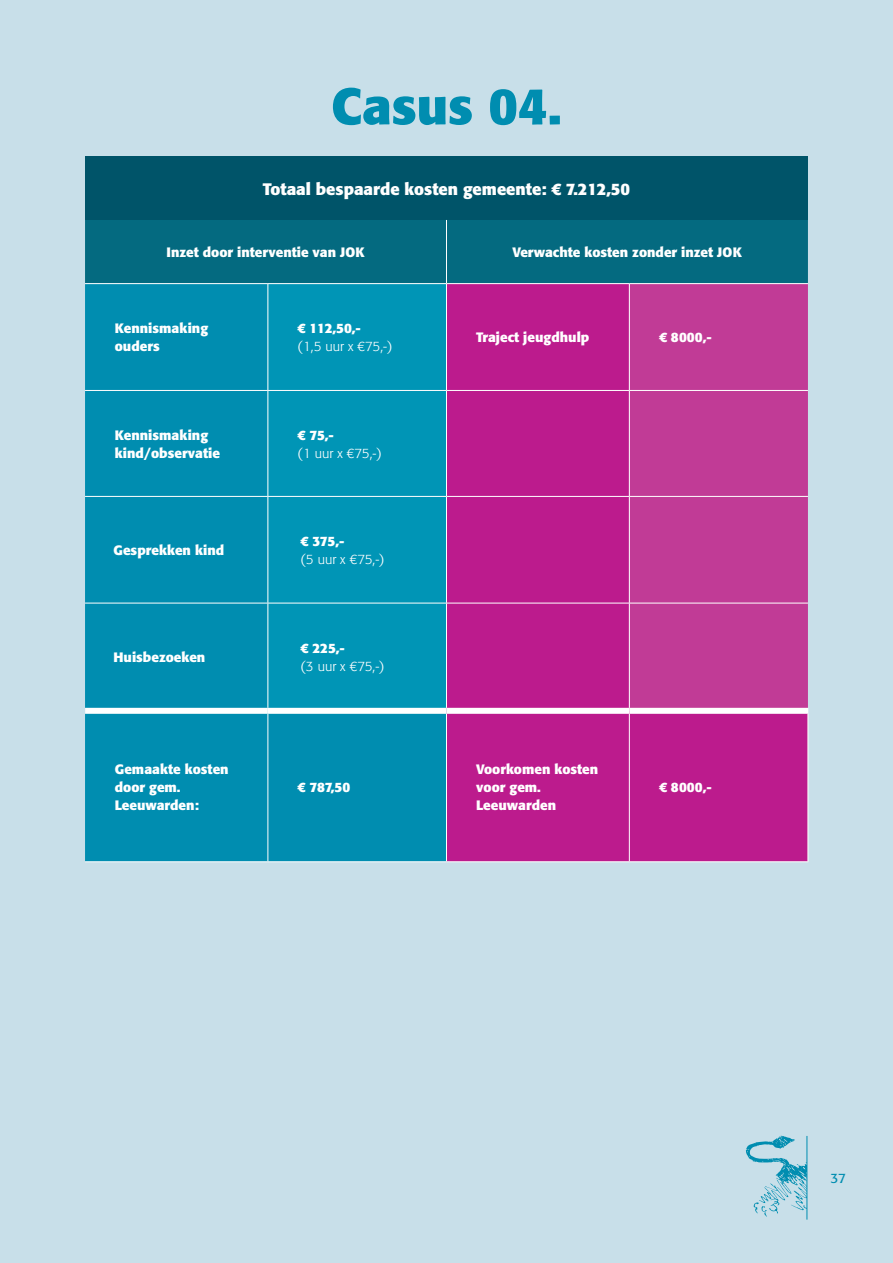
<style>
.page{position:relative;width:893px;height:1263px;background:#c8dfe9}
.page>*{position:absolute;margin:0;border:0;box-sizing:border-box;transform-origin:0 0}
.Hoofdkoppen{font:700 51px "Formata";letter-spacing:-.01em;color:#008db0}
.t1{font:700 16.5px "Formata";color:#fff}
.t2{font:700 13.5px/18px "Formata";color:#fff}
.t3{font:300 13.5px "Formata";color:#fff}
.t4{font:13.5px "Formata";color:#008db0}
</style>
<div class="page">
<hr style="left:806px;top:1136px;width:1px;height:83px;background:#008db0">
<svg style="left:746px;top:1135px;width:60px;height:81px"></svg>
<div style="left:85px;top:156px;width:723px;height:64px;background:#005469"></div>
<div style="left:85px;top:220px;width:723px;height:63px;background:#046a80"></div>
<div style="left:85px;top:284px;width:361px;height:577px;background:#008db0"></div>
<div style="left:269px;top:284px;width:177px;height:424px;background:#0095b6"></div>
<div style="left:447px;top:284px;width:361px;height:577px;background:#bc1b8d"></div>
<div style="left:630px;top:284px;width:178px;height:424px;background:#c13b96"></div>
<hr style="left:85px;top:283px;width:183px;height:1px;background:#fff">
<hr style="left:268px;top:283px;width:178px;height:1px;background:#fff">
<hr style="left:268px;top:284px;width:1px;height:106px;background:#fff">
<hr style="left:446px;top:283px;width:183px;height:1px;background:#fff">
<hr style="left:446px;top:284px;width:1px;height:106px;background:#fff">
<hr style="left:629px;top:283px;width:179px;height:1px;background:#fff">
<hr style="left:629px;top:284px;width:1px;height:106px;background:#fff">
<hr style="left:85px;top:390px;width:183px;height:1px;background:#fff">
<hr style="left:268px;top:390px;width:178px;height:1px;background:#fff">
<hr style="left:268px;top:391px;width:1px;height:105px;background:#fff">
<hr style="left:446px;top:390px;width:183px;height:1px;background:#fff">
<hr style="left:446px;top:391px;width:1px;height:105px;background:#fff">
<hr style="left:629px;top:390px;width:179px;height:1px;background:#fff">
<hr style="left:629px;top:391px;width:1px;height:105px;background:#fff">
<hr style="left:446px;top:220px;width:1px;height:63px;background:#fff">
<hr style="left:268px;top:603px;width:1px;height:105px;background:#fff">
<hr style="left:446px;top:603px;width:1px;height:105px;background:#fff">
<hr style="left:629px;top:603px;width:1px;height:105px;background:#fff">
<div style="left:268px;top:708px;width:178px;height:6px;background:#fff"></div>
<hr style="left:268px;top:861px;width:178px;height:1px;background:#fff">
<hr style="left:446px;top:714px;width:1px;height:147px;background:#fff">
<div style="left:446px;top:708px;width:183px;height:6px;background:#fff"></div>
<hr style="left:446px;top:861px;width:183px;height:1px;background:#fff">
<hr style="left:629px;top:714px;width:1px;height:147px;background:#fff">
<div style="left:629px;top:708px;width:179px;height:6px;background:#fff"></div>
<hr style="left:808px;top:714px;width:1px;height:147px;background:#fff">
<hr style="left:629px;top:861px;width:179px;height:1px;background:#fff">
<div style="left:85px;top:708px;width:183px;height:6px;background:#fff"></div>
<hr style="left:268px;top:714px;width:1px;height:147px;background:#fff">
<hr style="left:85px;top:861px;width:183px;height:1px;background:#fff">
<hr style="left:85px;top:496px;width:183px;height:1px;background:#fff">
<hr style="left:85px;top:603px;width:183px;height:1px;background:#fff">
<hr style="left:268px;top:496px;width:178px;height:1px;background:#fff">
<hr style="left:268px;top:497px;width:1px;height:106px;background:#fff">
<hr style="left:268px;top:603px;width:178px;height:1px;background:#fff">
<hr style="left:446px;top:496px;width:183px;height:1px;background:#fff">
<hr style="left:446px;top:497px;width:1px;height:106px;background:#fff">
<hr style="left:446px;top:603px;width:183px;height:1px;background:#fff">
<hr style="left:629px;top:497px;width:1px;height:106px;background:#fff">
<hr style="left:629px;top:496px;width:179px;height:1px;background:#fff">
<hr style="left:629px;top:603px;width:179px;height:1px;background:#fff">
<p class="Hoofdkoppen" style="left:331px;top:74px;width:232px">Casus 04.</p>
<p class="t1" style="left:263px;top:178px;width:369px">Totaal bespaarde kosten gemeente: € 7.212,50</p>
<p class="t2" style="left:167px;top:243px;width:200px">Inzet door interventie van JOK</p>
<p class="t2" style="left:512px;top:243px;width:231px">Verwachte kosten zonder inzet JOK</p>
<p class="t2" style="left:115px;top:319px;width:95px">Kennismaking ouders</p>
<p class="t2" style="left:298px;top:319px;width:65px">€ 112,50,-</p>
<p class="t3" style="left:298px;top:339px;width:96px">(1,5 uur x €75,-)</p>
<p class="t2" style="left:115px;top:426px;width:107px">Kennismaking kind/observatie</p>
<p class="t2" style="left:298px;top:426px;width:38px">€ 75,-</p>
<p class="t3" style="left:298px;top:445px;width:86px">(1 uur x €75,-)</p>
<p class="t2" style="left:113px;top:541px;width:112px">Gesprekken kind</p>
<p class="t2" style="left:113px;top:648px;width:93px">Huisbezoeken</p>
<p class="t2" style="left:115px;top:760px;width:115px">Gemaakte kosten door gem.<br>Leeuwarden:</p>
<p class="t2" style="left:301px;top:532px;width:45px">€ 375,-</p>
<p class="t3" style="left:301px;top:551px;width:86px">(5 uur x €75,-)</p>
<p class="t2" style="left:301px;top:639px;width:46px">€ 225,-</p>
<p class="t3" style="left:301px;top:659px;width:86px">(3 uur x €75,-)</p>
<p class="t2" style="left:298px;top:778px;width:54px">€ 787,50</p>
<p class="t2" style="left:476px;top:328px;width:115px">Traject jeugdhulp</p>
<p class="t2" style="left:659px;top:328px;width:54px">€ 8000,-</p>
<p class="t2" style="left:476px;top:760px;width:124px">Voorkomen kosten voor gem.</p>
<p class="t2" style="left:476px;top:796px;width:81px">Leeuwarden</p>
<p class="t2" style="left:659px;top:778px;width:54px">€ 8000,-</p>
<p class="t4" style="left:830px;top:1170px;width:17px">37</p>
</div>
